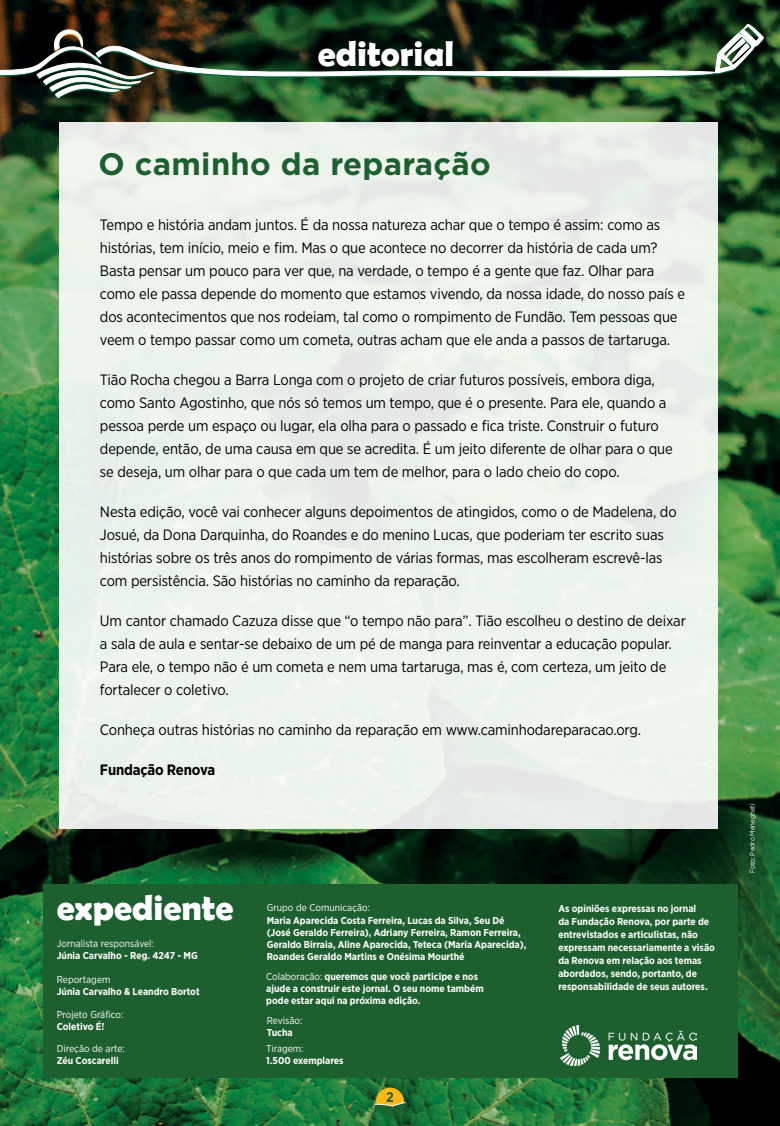
<style>
.page{position:relative;width:780px;height:1126px;background:#fff}
.page>*{position:absolute;margin:0;border:0;box-sizing:border-box;transform-origin:0 0}
.t1{font:700 36px "Berlin Sans FB Demi";color:#fff}
.t2{font:700 31px "Gotham";letter-spacing:.01em;color:#1e5f2f}
.t3{font:15px/23px "Gotham Narrow";letter-spacing:-.01em;color:#000}
.t4{font:700 15px "Gotham Narrow";letter-spacing:-.01em;color:#000}
.t5{font:700 14px "Gotham Narrow";color:#1e5f2f}
.t6{font:700 10px/13px "Gotham Narrow";color:#fff}
.t7{font:10px "Gotham Narrow";color:#fff}
.t8{font:7px "Gotham Narrow";letter-spacing:.01em;color:#fff}
.s1{font-weight:400}
</style>
<div class="page">
<img style="left:0;top:0;width:780px;height:1125px">
<div style="left:60px;top:122px;width:657px;height:706px;background:#ecf4ec"></div>
<div style="left:43px;top:884px;width:694px;height:193px;background:#1e5f2f"></div>
<svg style="left:0;top:18px;width:768px;height:86px;background:#30452e"></svg>
<img style="left:560px;top:1025px;width:136px;height:40px">
<svg style="left:374px;top:1087px;width:32px;height:30px"></svg>
<h1 class="t1" style="left:318px;top:32px;width:138px">editorial</h1>
<h2 class="t2" style="left:99px;top:144px;width:394px">O caminho da reparação</h2>
<p class="t3" style="left:100px;top:212px;width:586px">Tempo e história andam juntos. É da nossa natureza achar que o tempo é assim: como as histórias, tem início, meio e fim. Mas o que acontece no decorrer da história de cada um?<br>Basta pensar um pouco para ver que, na verdade, o tempo é a gente que faz. Olhar para como ele passa depende do momento que estamos vivendo, da nossa idade, do nosso país e dos acontecimentos que nos rodeiam, tal como o rompimento de Fundão. Tem pessoas que veem o tempo passar como um cometa, outras acham que ele anda a passos de tartaruga.</p>
<p class="t3" style="left:100px;top:367px;width:574px">Tião Rocha chegou a Barra Longa com o projeto de criar futuros possíveis, embora diga, como Santo Agostinho, que nós só temos um tempo, que é o presente. Para ele, quando a pessoa perde um espaço ou lugar, ela olha para o passado e fica triste. Construir o futuro depende, então, de uma causa em que se acredita. É um jeito diferente de olhar para o que se deseja, um olhar para o que cada um tem de melhor, para o lado cheio do copo.</p>
<p class="t3" style="left:100px;top:499px;width:578px">Nesta edição, você vai conhecer alguns depoimentos de atingidos, como o de Madelena, do Josué, da Dona Darquinha, do Roandes e do menino Lucas, que poderiam ter escrito suas histórias sobre os três anos do rompimento de várias formas, mas escolheram escrevê-las com persistência. São histórias no caminho da reparação.</p>
<p class="t3" style="left:100px;top:608px;width:587px">Um cantor chamado Cazuza disse que “o tempo não para”. Tião escolheu o destino de deixar a sala de aula e sentar-se debaixo de um pé de manga para reinventar a educação popular.<br>Para ele, o tempo não é um cometa e nem uma tartaruga, mas é, com certeza, um jeito de fortalecer o coletivo.</p>
<p class="t3" style="left:100px;top:717px;width:542px">Conheça outras histórias no caminho da reparação em www.caminhodareparacao.org.</p>
<p class="t4" style="left:100px;top:760px;width:117px">Fundação Renova</p>
<h1 class="t1" style="left:57px;top:886px;width:178px">expediente</h1>
<p class="t7" style="left:57px;top:937px;width:99px">Jornalista responsável:</p>
<p class="t6" style="left:57px;top:948px;width:142px">Júnia Carvalho - Reg. 4247 - MG</p>
<p class="t7" style="left:57px;top:972px;width:55px">Reportagem</p>
<p class="t6" style="left:57px;top:984px;width:144px">Júnia Carvalho &amp; Leandro Bortot</p>
<p class="t7" style="left:57px;top:1007px;width:68px">Projeto Gráfico:</p>
<p class="t6" style="left:57px;top:1019px;width:49px">Coletivo É!</p>
<p class="t7" style="left:57px;top:1042px;width:70px">Direção de arte:</p>
<p class="t6" style="left:57px;top:1053px;width:63px">Zéu Coscarelli</p>
<p class="t7" style="left:267px;top:901px;width:105px">Grupo de Comunicação:</p>
<p class="t6" style="left:267px;top:914px;width:261px;line-height:12px">Maria Aparecida Costa Ferreira, Lucas da Silva, Seu Dé (José Geraldo Ferreira), Adriany Ferreira, Ramon Ferreira, Geraldo Birraia, Aline Aparecida, Teteca (Maria Aparecida), Roandes Geraldo Martins e Onésima Mourthé</p>
<p class="t6" style="left:266px;top:969px;width:219px;line-height:12px"><span class="s1">Colaboração:</span> queremos que você participe e nos ajude a construir este jornal. O seu nome também pode estar aqui na próxima edição.</p>
<p class="t7" style="left:267px;top:1013px;width:37px">Revisão:</p>
<p class="t6" style="left:267px;top:1025px;width:28px">Tucha</p>
<p class="t7" style="left:266px;top:1042px;width:39px">Tiragem:</p>
<p class="t6" style="left:266px;top:1053px;width:79px">1.500 exemplares</p>
<p class="t5" style="left:386px;top:1088px;width:9px">2</p>
<p class="t6" style="left:558px;top:901px;width:158px">As opiniões expressas no jornal<br>da Fundação Renova, por parte de entrevistados e articulistas, não expressam necessariamente a visão da Renova em relação aos temas abordados, sendo, portanto, de responsabilidade de seus autores.</p>
<p class="t8" style="left:748px;top:873px;width:71px;rotate:-90deg">Foto: Pedro Menegheti</p>
</div>
